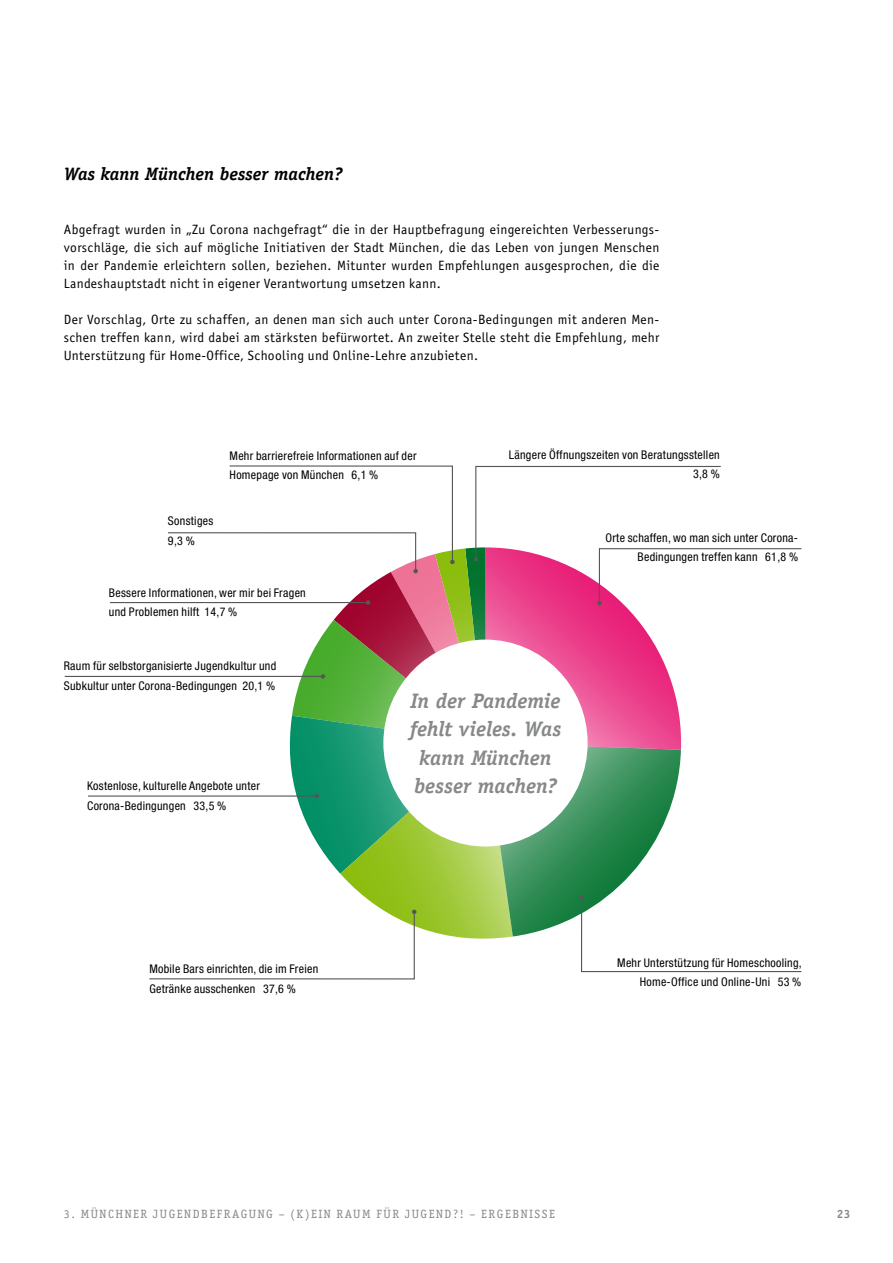
<style>
.page{position:relative;width:893px;height:1263px;background:#fff}
.page>*{position:absolute;margin:0;border:0;box-sizing:border-box;transform-origin:0 0}
.t1{font:italic 700 21px/28.5px "Officina Serif";color:#878988;text-align:center}
._3_Überschrift_Offic{font:italic 700 18px "Officina Serif";color:#000}
.Fließtext_Officina_9{font:13.5px/18px "ITC Officina Sans";letter-spacing:.03em;color:#000;text-align:justify}
.t2{font:condensed 12px/19.5px "Helvetica Neue 57";letter-spacing:.025em;color:#000}
.t3{font:12px "Officina Serif";letter-spacing:.13em;color:#878988}
.t4{font:700 12px "Officina Serif";color:#878988}
</style>
<div class="page">
<hr style="left:88px;top:795px;width:229px;height:2px;background:#555756">
<hr style="left:65px;top:676px;width:258px;height:1px;background:#555756">
<hr style="left:110px;top:602px;width:258px;height:1px;background:#555756">
<svg style="left:148px;top:465px;width:654px;height:515px"></svg>
<p class="_3_Überschrift_Offic" style="left:64px;top:163px;width:280px">Was kann München besser machen?</p>
<p class="Fließtext_Officina_9" style="left:64px;top:220px;width:597px">Abgefragt wurden in „Zu Corona nachgefragt“ die in der Hauptbefragung eingereichten Verbesserungs&shy;vorschläge, die sich auf mögliche Initiativen der Stadt München, die das Leben von jungen Menschen in der Pandemie erleichtern sollen, beziehen. Mitunter wurden Empfehlungen ausgesprochen, die die Landeshauptstadt nicht in eigener Verantwortung umsetzen kann.</p>
<p class="Fließtext_Officina_9" style="left:64px;top:310px;width:597px">Der Vorschlag, Orte zu schaffen, an denen man sich auch unter Corona-Bedingungen mit anderen Men&shy;schen treffen kann, wird dabei am stärksten befürwortet. An zweiter Stelle steht die Empfehlung, mehr Unterstützung für Home-Office, Schooling und Online-Lehre anzubieten.</p>
<p class="t2" style="left:168px;top:511px;width:47px">Sonstiges<br>9,3 %</p>
<p class="t2" style="left:230px;top:445px;width:189px">Mehr barrierefreie Informationen auf der<br>Homepage von München 6,1 %</p>
<p class="t2" style="left:109px;top:582px;width:198px">Bessere Informationen, wer mir bei Fragen und Problemen hilft 14,7 %</p>
<p class="t2" style="left:509px;top:444px;width:213px;text-align:right">Längere Öffnungszeiten von Beratungsstellen<br>3,8 %</p>
<p class="t2" style="left:605px;top:528px;width:194px;text-align:right">Orte schaffen, wo man sich unter Corona-<br>Bedingungen treffen kann 61,8 %</p>
<p class="t2" style="left:64px;top:656px;width:214px">Raum für selbstorganisierte Jugendkultur und<br>Subkultur unter Corona-Bedingungen 20,1 %</p>
<p class="t2" style="left:87px;top:776px;width:174px">Kostenlose, kulturelle Angebote unter<br>Corona-Bedingungen 33,5 %</p>
<p class="t2" style="left:149px;top:959px;width:170px">Mobile Bars einrichten, die im Freien<br>Getränke ausschenken 37,6 %</p>
<h1 class="t1" style="left:410px;top:686px;width:153px">In der Pandemie fehlt vieles. Was kann München besser machen?</h1>
<p class="t2" style="left:617px;top:952px;width:186px;text-align:right">Mehr Unterstützung für Homeschooling,<br>Home-Office und Online-Uni 53 %</p>
<p class="t3" style="left:64px;top:1207px;width:493px">3. MÜNCHNER JUGENDBEFRAGUNG – (K)EIN RAUM FÜR JUGEND?! – ERGEBNISSE</p>
<p class="t4" style="left:837px;top:1207px;width:15px">23</p>
</div>
